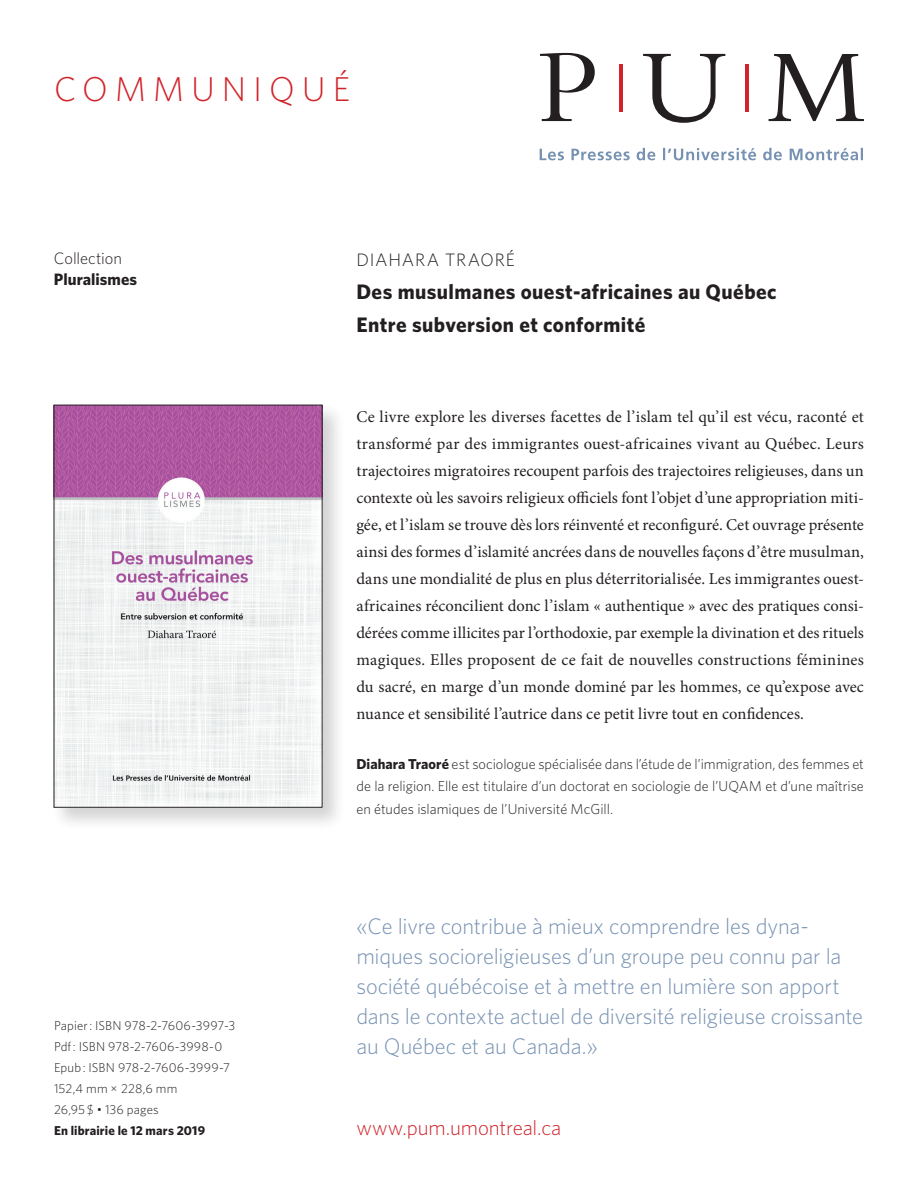
<style>
.page{position:relative;width:918px;height:1188px;background:#fff}
.page>*{position:absolute;margin:0;border:0;box-sizing:border-box;transform-origin:0 0}
.t1{font:300 34.5px "Whitney HTF";letter-spacing:.2em;color:#d1232a}
.t2{font:300 22.5px/30px "Whitney HTF";letter-spacing:-.01em;color:#7691b2}
.t3{font:700 21px/33px "Whitney HTF";letter-spacing:.02em;color:#231f20}
.t4{font:300 21px "Whitney HTF";letter-spacing:-.005em;color:#d1232a}
.t5{font:300 18px "Whitney HTF";letter-spacing:.045em;color:#231f20}
.t6{font:16.5px/27px "Minion Pro";color:#231f20;text-align:justify}
.t7{font:700 16.5px "Whitney HTF";color:#231f20}
.t8{font:300 16.5px "Whitney HTF";letter-spacing:-.005em;color:#231f20}
.t9{font:300 14.4px/22.5px "Whitney HTF";color:#231f20;text-align:justify}
.t10{font:300 12.9px/21px "Whitney HTF";letter-spacing:.005em;color:#231f20}
.t11{font:700 12.9px "Whitney HTF";letter-spacing:.01em;color:#231f20}
.s1{font-family:"Whitney Numeric"}
.s2{font-weight:700}
</style>
<div class="page">
<svg style="left:540px;top:53px;width:324px;height:70px"></svg>
<hr style="left:620px;top:64px;width:3px;height:47px;background:#d1232a">
<hr style="left:745px;top:64px;width:4px;height:47px;background:#d1232a">
<svg style="left:540px;top:148px;width:323px;height:12px"></svg>
<div style="left:51px;top:402px;width:295px;height:429px;background:#231f20;opacity:.2"></div>
<img style="left:56px;top:407px;width:264px;height:398px">
<h1 class="t1" style="left:54px;top:69px;width:298px">COMMUNIQUÉ</h1>
<p class="t8" style="left:54px;top:249px;width:70px">Collection</p>
<p class="t7" style="left:54px;top:270px;width:85px">Pluralismes</p>
<p class="t10" style="left:54px;top:1014px;width:183px">Papier: ISBN 978-2-7606-3997-3<br>Pdf: ISBN 978-2-7606-3998-0<br>Epub: ISBN 978-2-7606-3999-7<br>152,4 mm <span class="s1">×</span> 228,6 mm<br>26,95$ • 136 pages</p>
<p class="t11" style="left:54px;top:1122px;width:153px">En librairie le 12 mars 2019</p>
<p class="t5" style="left:356px;top:250px;width:160px">DIAHARA TRAORÉ</p>
<p class="t3" style="left:356px;top:275px;width:422px">Des musulmanes ouest-africaines au Québec<br>Entre subversion et conformité</p>
<p class="t6" style="left:356px;top:404px;width:509px">Ce livre explore les diverses facettes de l’islam tel qu’il est vécu, raconté et transformé par des immigrantes ouest-africaines vivant au Québec. Leurs trajectoires migratoires recoupent parfois des trajectoires religieuses, dans un contexte où les savoirs religieux officiels font l’objet d’une appropriation miti&shy;gée, et l’islam se trouve dès lors réinventé et reconfiguré. Cet ouvrage présente ainsi des formes d’islamité ancrées dans de nouvelles façons d’être musulman, dans une mondialité de plus en plus déterritorialisée. Les immigrantes ouest&shy;africaines réconcilient donc l’islam « authentique » avec des pratiques consi&shy;dérées comme illicites par l’orthodoxie, par exemple la divination et des rituels magiques. Elles proposent de ce fait de nouvelles constructions féminines du sacré, en marge d’un monde dominé par les hommes, ce qu’expose avec nuance et sensibilité l’autrice dans ce petit livre tout en confidences.</p>
<p class="t9" style="left:356px;top:752px;width:509px"><span class="s2">Diahara Traoré</span> est sociologue spécialisée dans l’étude de l’immigration, des femmes et de la religion. Elle est titulaire d’un doctorat en sociologie de l’UQAM et d’une maîtrise en études islamiques de l’Université McGill.</p>
<p class="t2" style="left:356px;top:911px;width:508px">«Ce livre contribue à mieux comprendre les dyna&shy;miques socioreligieuses d’un groupe peu connu par la société québécoise et à mettre en lumière son apport dans le contexte actuel de diversité religieuse croissante au Québec et au Canada.»</p>
<p class="t4" style="left:356px;top:1115px;width:206px">www.pum.umontreal.ca</p>
</div>
